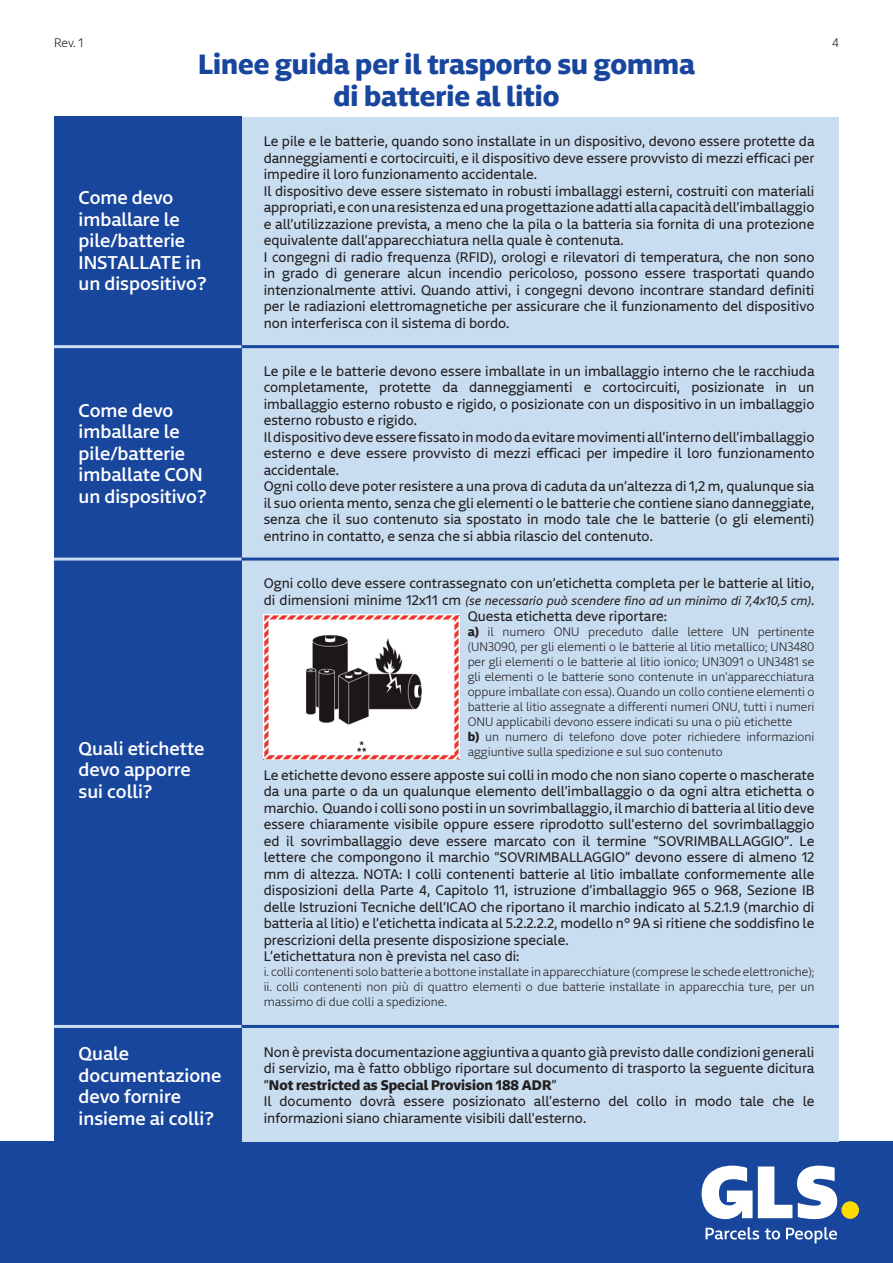
<style>
.page{position:relative;width:893px;height:1263px;background:#fff}
.page>*{position:absolute;margin:0;border:0;box-sizing:border-box;transform-origin:0 0}
.t1{font:700 27px/32.4px "Newson GLSDTP";color:#18469d;text-align:center}
.t2{font:500 18px/21.6px "Newson GLSDTP";color:#fff}
.t3{font:13.5px/16.5px "Newson GLSDTP";color:#231f20;text-align:justify}
.t4{font:300 12px/15px "Newson GLSDTP";color:#231f20}
.t5{font:italic 12px "Newson GLSDTP";color:#231f20}
.s1{font-style:normal;font-size:13.5px}
.s2{font-weight:700}
</style>
<div class="page">
<div style="left:0;top:1142px;width:893px;height:121px;background:#18469d"></div>
<svg style="left:706px;top:1227px;width:53px;height:12px"></svg>
<svg style="left:765px;top:1228px;width:15px;height:11px"></svg>
<svg style="left:786px;top:1227px;width:51px;height:16px"></svg>
<div style="left:841px;top:1201px;width:18px;height:18px;background:#ffdc01;border-radius:50%"></div>
<svg style="left:702px;top:1165px;width:135px;height:54px"></svg>
<div style="left:64px;top:117px;width:775px;height:1025px;background:#c9ddf1"></div>
<div style="left:54px;top:117px;width:188px;height:1146px;background:#18469d"></div>
<hr style="left:242px;top:345px;width:597px;height:3px;background:#18469d">
<hr style="left:242px;top:557px;width:597px;height:3px;background:#18469d">
<hr style="left:242px;top:1025px;width:597px;height:3px;background:#18469d">
<hr style="left:54px;top:345px;width:188px;height:3px;background:#c9ddf1">
<hr style="left:54px;top:557px;width:188px;height:3px;background:#c9ddf1">
<hr style="left:54px;top:1025px;width:188px;height:3px;background:#c9ddf1">
<img style="left:264px;top:614px;width:195px;height:145px">
<p class="t4" style="left:54px;top:34px;width:31px">Rev. 1</p>
<p class="t4" style="left:832px;top:34px;width:8px">4</p>
<h1 class="t1" style="left:198px;top:44px;width:498px">Linee guida per il trasporto su gomma di batterie al litio</h1>
<p class="t2" style="left:79px;top:184px;width:130px">Come devo imballare le pile/batterie<br>INSTALLATE in un dispositivo?</p>
<p class="t2" style="left:79px;top:397px;width:130px">Come devo imballare le pile/batterie imballate CON un dispositivo?</p>
<p class="t2" style="left:79px;top:735px;width:127px">Quali etichette devo apporre sui colli?</p>
<p class="t2" style="left:79px;top:1040px;width:144px">Quale documentazione devo fornire insieme ai colli?</p>
<p class="t3" style="left:264px;top:131px;width:552px">Le pile e le batterie, quando sono installate in un dispositivo, devono essere protette da danneggiamenti e cortocircuiti, e il dispositivo deve essere provvisto di mezzi efficaci per impedire il loro funzionamento accidentale.</p>
<p class="t3" style="left:264px;top:181px;width:552px">Il dispositivo deve essere sistemato in robusti imballaggi esterni, costruiti con materiali appropriati, e con una resistenza ed una progettazione adatti alla capacità dell’imballaggio e all’utilizzazione prevista, a meno che la pila o la batteria sia fornita di una protezione equivalente dall’apparecchiatura nella quale è contenuta.</p>
<p class="t3" style="left:264px;top:247px;width:552px">I congegni di radio frequenza (RFID), orologi e rilevatori di temperatura, che non sono in grado di generare alcun incendio pericoloso, possono essere trasportati quando intenzionalmente attivi. Quando attivi, i congegni devono incontrare standard definiti per le radiazioni elettromagnetiche per assicurare che il funzionamento del dispositivo non interferisca con il sistema di bordo.</p>
<p class="t3" style="left:264px;top:361px;width:552px">Le pile e le batterie devono essere imballate in un imballaggio interno che le racchiuda completamente, protette da danneggiamenti e cortocircuiti, posizionate in un imballaggio esterno robusto e rigido, o posizionate con un dispositivo in un imballaggio esterno robusto e rigido.</p>
<p class="t3" style="left:264px;top:427px;width:552px">Il dispositivo deve essere fissato in modo da evitare movimenti all’interno dell’imballaggio esterno e deve essere provvisto di mezzi efficaci per impedire il loro funzionamento accidentale.</p>
<p class="t3" style="left:264px;top:476px;width:552px">Ogni collo deve poter resistere a una prova di caduta da un’altezza di 1,2 m, qualunque sia il suo orienta mento, senza che gli elementi o le batterie che contiene siano danneggiate, senza che il suo contenuto sia spostato in modo tale che le batterie (o gli elementi) entrino in contatto, e senza che si abbia rilascio del contenuto.</p>
<p class="t3" style="left:264px;top:573px;width:552px">Ogni collo deve essere contrassegnato con un’etichetta completa per le batterie al litio,</p>
<p class="t5" style="left:264px;top:590px;width:552px"><span class="s1">di dimensioni minime 12x11 cm</span> (se necessario può scendere fino ad un minimo di 7,4x10,5 cm)<span class="s1">.</span></p>
<p class="t3" style="left:468px;top:606px;width:201px">Questa etichetta deve riportare:</p>
<p class="t4" style="left:468px;top:623px;width:348px;text-align:justify"><span class="s2">a)</span> il numero ONU preceduto dalle lettere UN pertinente (UN3090, per gli elementi o le batterie al litio metallico; UN3480 per gli elementi o le batterie al litio ionico; UN3091 o UN3481 se gli elementi o le batterie sono contenute in un’apparecchiatura oppure imballate con essa). Quando un collo contiene elementi o batterie al litio assegnate a differenti numeri ONU, tutti i numeri ONU applicabili devono essere indicati su una o più etichette</p>
<p class="t4" style="left:468px;top:728px;width:348px"><span class="s2">b)</span> un numero di telefono dove poter richiedere informazioni aggiuntive sulla spedizione e sul suo contenuto</p>
<p class="t3" style="left:264px;top:765px;width:552px">Le etichette devono essere apposte sui colli in modo che non siano coperte o mascherate da una parte o da un qualunque elemento dell’imballaggio o da ogni altra etichetta o marchio. Quando i colli sono posti in un sovrimballaggio, il marchio di batteria al litio deve essere chiaramente visibile oppure essere riprodotto sull’esterno del sovrimballaggio ed il sovrimballaggio deve essere marcato con il termine “SOVRIMBALLAGGIO”. Le lettere che compongono il marchio “SOVRIMBALLAGGIO” devono essere di almeno 12 mm di altezza. NOTA: I colli contenenti batterie al litio imballate conformemente alle disposizioni della Parte 4, Capitolo 11, istruzione d’imballaggio 965 o 968, Sezione IB delle Istruzioni Tecniche dell’ICAO che riportano il marchio indicato al 5.2.1.9 (marchio di batteria al litio) e l’etichetta indicata al 5.2.2.2.2, modello n° 9A si ritiene che soddisfino le prescrizioni della presente disposizione speciale.</p>
<p class="t3" style="left:264px;top:946px;width:257px">L’etichettatura non è prevista nel caso di:</p>
<p class="t4" style="left:264px;top:963px;width:552px">i. colli contenenti solo batterie a bottone installate in apparecchiature (comprese le schede elettroniche);</p>
<p class="t4" style="left:264px;top:978px;width:552px">ii. colli contenenti non più di quattro elementi o due batterie installate in apparecchia ture, per un massimo di due colli a spedizione.</p>
<p class="t3" style="left:264px;top:1042px;width:552px">Non è prevista documentazione aggiuntiva a quanto già previsto dalle condizioni generali di servizio, ma è fatto obbligo riportare sul documento di trasporto la seguente dicitura “<span class="s2">Not restricted as Special Provision 188 ADR</span>”</p>
<p class="t3" style="left:264px;top:1091px;width:552px">Il documento dovrà essere posizionato all’esterno del collo in modo tale che le informazioni siano chiaramente visibili dall’esterno.</p>
</div>
